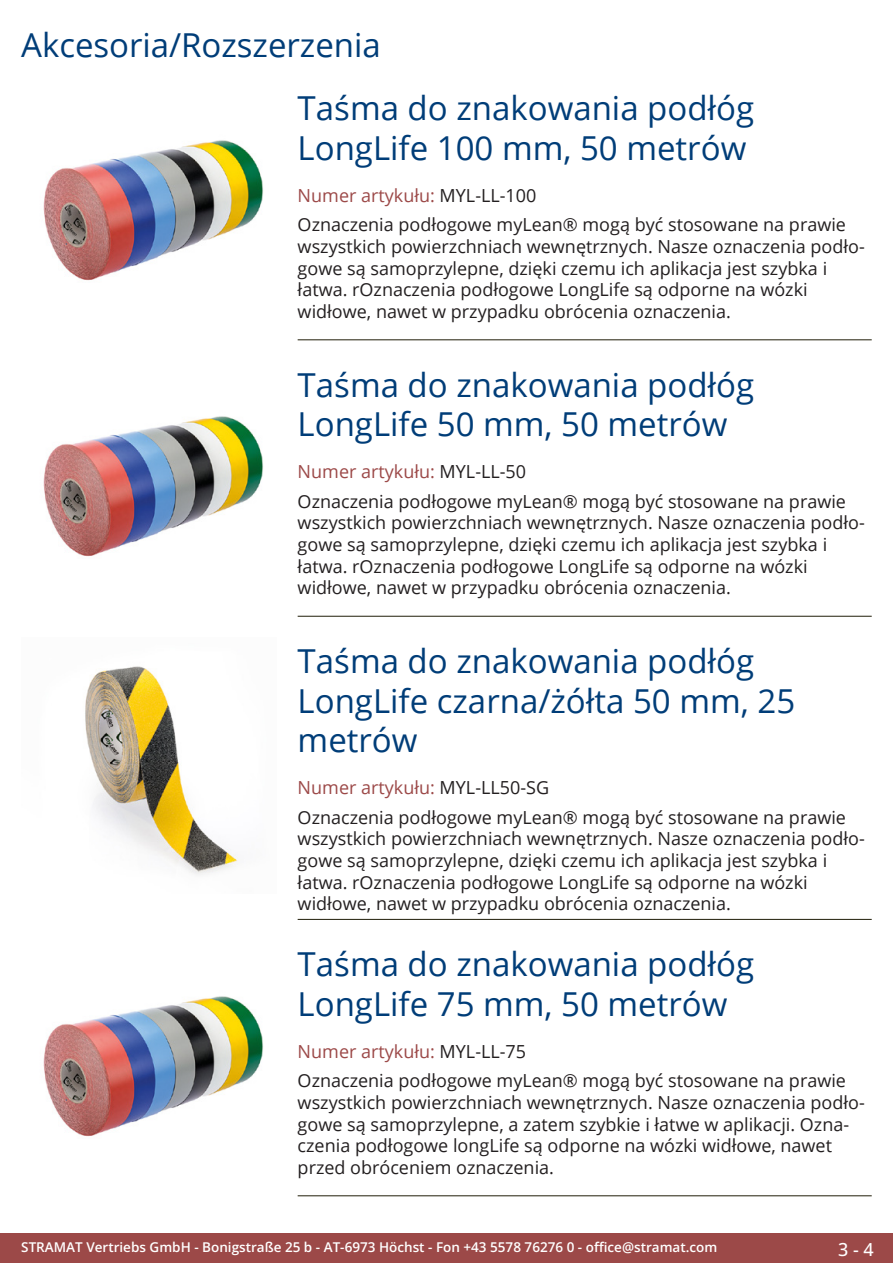
<style>
.page{position:relative;width:893px;height:1263px;background:#fff}
.page>*{position:absolute;margin:0;border:0;box-sizing:border-box;transform-origin:0 0}
.Produkttitel{font:33px/39.6px "Open Sans";color:#003d78}
.RastTitel{font:33px "Open Sans";color:#003d78}
.Beschreibung_Text{font:18px/21.6px "Open Sans";color:#231f20}
.TechDaten_Überschrif{font:18px "Open Sans";color:#9c4948}
.t1{font:500 18px "Open Sans";color:#fff}
.t2{font:600 13.5px "Open Sans";color:#fff}
.s1{color:#231f20}
</style>
<div class="page">
<div style="left:0;top:1233px;width:893px;height:30px;background:#9c4948"></div>
<hr style="left:298px;top:340px;width:574px;height:1px;background:#201d08">
<hr style="left:298px;top:616px;width:574px;height:1px;background:#201d08">
<hr style="left:298px;top:919px;width:574px;height:1px;background:#201d08">
<hr style="left:298px;top:1195px;width:574px;height:1px;background:#201d08">
<img style="left:43px;top:140px;width:220px;height:141px">
<img style="left:43px;top:416px;width:220px;height:141px">
<img style="left:85px;top:666px;width:153px;height:209px">
<img style="left:43px;top:996px;width:220px;height:141px">
<p class="RastTitel" style="left:21px;top:22px;width:361px">Akcesoria/Rozszerzenia</p>
<p class="Produkttitel" style="left:298px;top:88px;width:458px">Taśma do znakowania podłóg<br>LongLife 100 mm, 50 metrów</p>
<p class="TechDaten_Überschrif" style="left:298px;top:183px;width:240px">Numer artykułu: <span class="s1">MYL-LL-100</span></p>
<p class="Beschreibung_Text" style="left:298px;top:214px;width:569px">Oznaczenia podłogowe myLean® mogą być stosowane na prawie wszystkich powierzchniach wewnętrznych. Nasze oznaczenia podło&shy;gowe są samoprzylepne, dzięki czemu ich aplikacja jest szybka i łatwa. rOznaczenia podłogowe LongLife są odporne na wózki widłowe, nawet w przypadku obrócenia oznaczenia.</p>
<p class="Produkttitel" style="left:298px;top:364px;width:458px">Taśma do znakowania podłóg<br>LongLife 50 mm, 50 metrów</p>
<p class="TechDaten_Überschrif" style="left:298px;top:459px;width:230px">Numer artykułu: <span class="s1">MYL-LL-50</span></p>
<p class="Beschreibung_Text" style="left:298px;top:490px;width:569px">Oznaczenia podłogowe myLean® mogą być stosowane na prawie wszystkich powierzchniach wewnętrznych. Nasze oznaczenia podło&shy;gowe są samoprzylepne, dzięki czemu ich aplikacja jest szybka i łatwa. rOznaczenia podłogowe LongLife są odporne na wózki widłowe, nawet w przypadku obrócenia oznaczenia.</p>
<p class="Produkttitel" style="left:298px;top:640px;width:499px">Taśma do znakowania podłóg<br>LongLife czarna/żółta 50 mm, 25 metrów</p>
<p class="TechDaten_Überschrif" style="left:298px;top:775px;width:253px">Numer artykułu: <span class="s1">MYL-LL50-SG</span></p>
<p class="Beschreibung_Text" style="left:298px;top:806px;width:569px">Oznaczenia podłogowe myLean® mogą być stosowane na prawie wszystkich powierzchniach wewnętrznych. Nasze oznaczenia podło&shy;gowe są samoprzylepne, dzięki czemu ich aplikacja jest szybka i łatwa. rOznaczenia podłogowe LongLife są odporne na wózki widłowe, nawet w przypadku obrócenia oznaczenia.</p>
<p class="Produkttitel" style="left:298px;top:944px;width:458px">Taśma do znakowania podłóg<br>LongLife 75 mm, 50 metrów</p>
<p class="TechDaten_Überschrif" style="left:298px;top:1039px;width:230px">Numer artykułu: <span class="s1">MYL-LL-75</span></p>
<p class="Beschreibung_Text" style="left:298px;top:1069px;width:569px">Oznaczenia podłogowe myLean® mogą być stosowane na prawie wszystkich powierzchniach wewnętrznych. Nasze oznaczenia podło&shy;gowe są samoprzylepne, a zatem szybkie i łatwe w aplikacji. Ozna&shy;czenia podłogowe longLife są odporne na wózki widłowe, nawet przed obróceniem oznaczenia.</p>
<p class="t2" style="left:21px;top:1238px;width:698px">STRAMAT Vertriebs GmbH - Bonigstraße 25 b - AT-6973 Höchst - Fon +43 5578 76276 0 - office@stramat.com</p>
<p class="t1" style="left:838px;top:1237px;width:37px">3 - 4</p>
</div>
